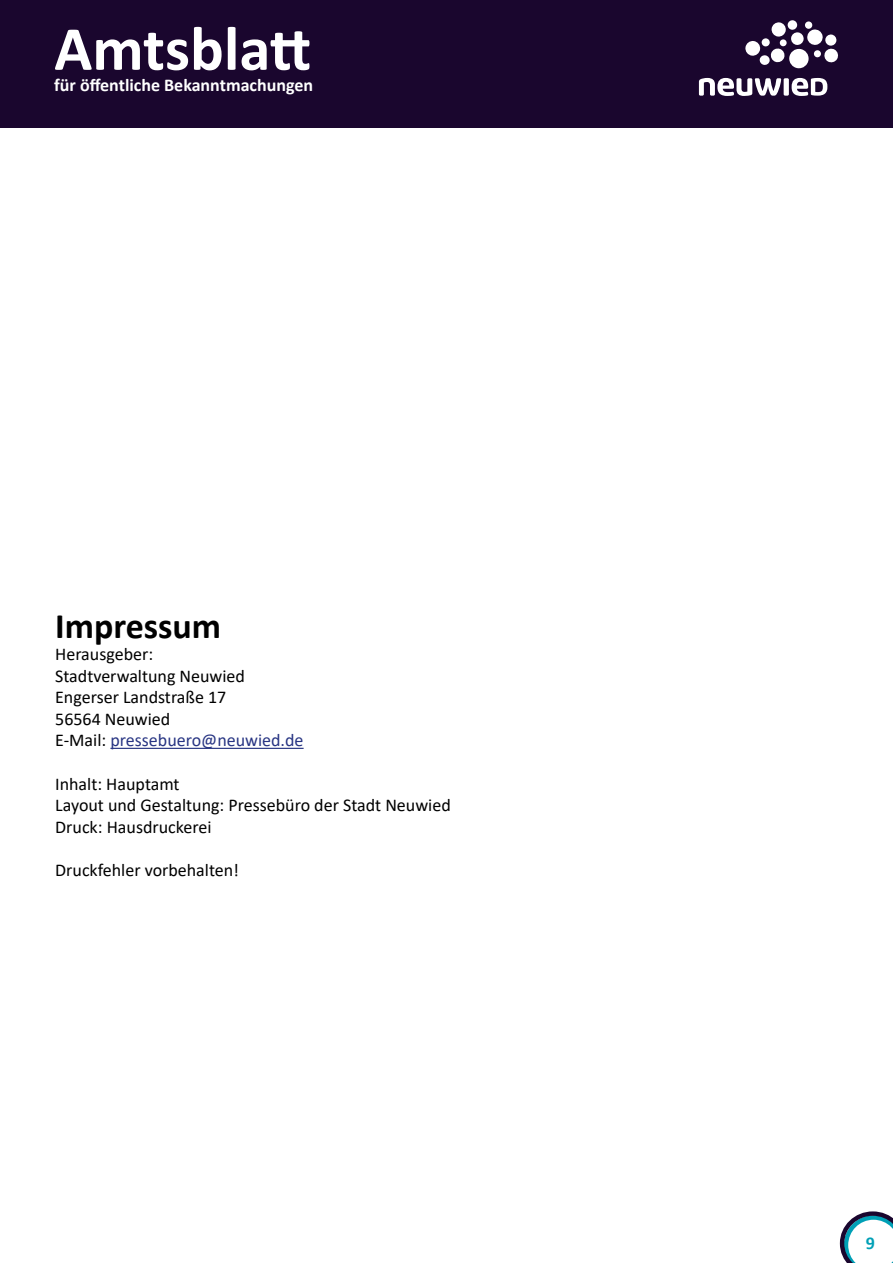
<style>
.page{position:relative;width:893px;height:1263px;background:#fff}
.page>*{position:absolute;margin:0;border:0;box-sizing:border-box;transform-origin:0 0}
.t1{font:700 63px "Calibri";color:#fff}
.t2{font:700 36px "Calibri";color:#000}
.t3{font:18px/21.6px "Calibri";color:#000}
.t4{font:700 18px "Calibri";color:#fff}
.t5{font:700 18px "Calibri";color:#00a0b6}
.s1{color:#283583}
</style>
<div class="page">
<svg style="left:840px;top:1211px;width:53px;height:52px"></svg>
<div style="left:0;top:0;width:893px;height:128px;background:#1a062e"></div>
<svg style="left:745px;top:22px;width:93px;height:47px"></svg>
<div style="left:787px;top:20px;width:10px;height:10px;background:#fff;border-radius:50%"></div>
<svg style="left:699px;top:78px;width:128px;height:18px"></svg>
<hr style="left:110px;top:748px;width:194px;height:1px;background:#283583">
<h1 class="t1" style="left:54px;top:4px;width:258px">Amtsblatt</h1>
<p class="t4" style="left:54px;top:73px;width:260px">für öffentliche Bekanntmachungen</p>
<h2 class="t2" style="left:55px;top:601px;width:168px">Impressum</h2>
<p class="t3" style="left:55px;top:643px;width:250px">Herausgeber:<br>Stadtverwaltung Neuwied<br>Engerser Landstraße 17<br>56564 Neuwied<br>E-Mail: <span class="s1">pressebuero@neuwied.de</span></p>
<p class="t3" style="left:55px;top:772px;width:397px">Inhalt: Hauptamt<br>Layout und Gestaltung: Pressebüro der Stadt Neuwied<br>Druck: Hausdruckerei</p>
<p class="t3" style="left:55px;top:859px;width:185px">Druckfehler vorbehalten!</p>
<p class="t5" style="left:866px;top:1230px;width:11px">9</p>
</div>
